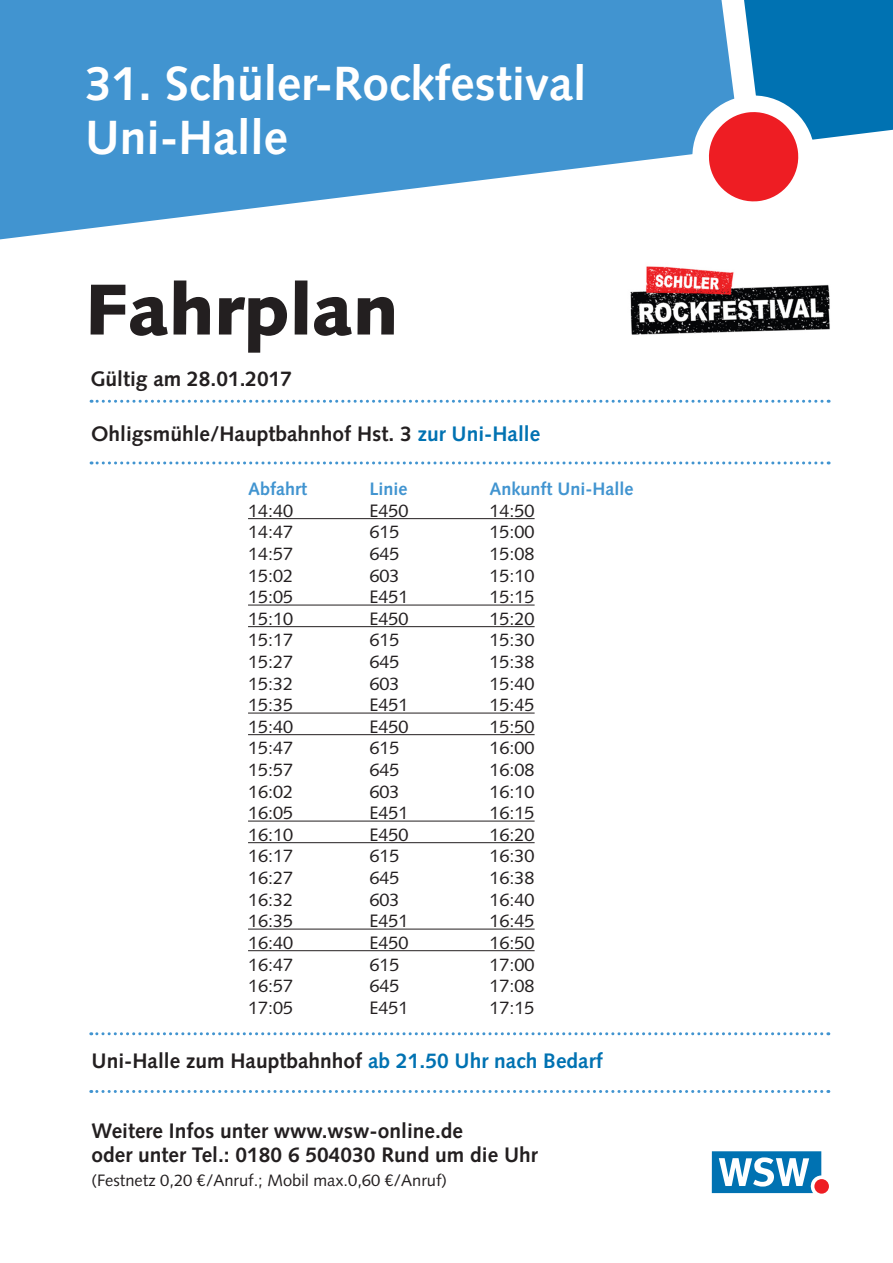
<style>
.page{position:relative;width:893px;height:1263px;background:#fff}
.page>*{position:absolute;margin:0;border:0;box-sizing:border-box;transform-origin:0 0}
.t1{font:900 72px "Syntax";color:#231f20}
.t2{font:700 48px "Syntax";color:#fff}
.t3{font:700 21px/24px "Syntax";color:#231f20}
.t4{font:18px "Syntax";color:#231f20}
.t5{font:700 18px "Syntax";color:#4194d0}
.t6{font:16.5px "Syntax";color:#231f20}
.s1{color:#0072b2}
</style>
<div class="page">
<div style="left:814px;top:1179px;width:15px;height:14px;background:#ee1d23;border-radius:50%"></div>
<svg style="left:712px;top:1151px;width:109px;height:42px"></svg>
<svg style="left:0;top:0;width:689px;height:239px;fill:#4194d0"></svg>
<svg style="left:689px;top:0;width:204px;height:202px"></svg>
<svg style="left:91px;top:461px;width:738px;height:3px"></svg>
<svg style="left:91px;top:400px;width:738px;height:3px"></svg>
<svg style="left:91px;top:1032px;width:738px;height:3px"></svg>
<svg style="left:91px;top:1090px;width:738px;height:3px"></svg>
<hr style="left:248px;top:518px;width:287px;height:1px;background:#231f20">
<hr style="left:248px;top:605px;width:287px;height:1px;background:#231f20">
<hr style="left:248px;top:626px;width:287px;height:1px;background:#231f20">
<hr style="left:248px;top:713px;width:287px;height:1px;background:#231f20">
<hr style="left:248px;top:734px;width:287px;height:1px;background:#231f20">
<hr style="left:248px;top:821px;width:287px;height:1px;background:#231f20">
<hr style="left:248px;top:842px;width:287px;height:1px;background:#231f20">
<hr style="left:248px;top:929px;width:287px;height:1px;background:#231f20">
<hr style="left:248px;top:950px;width:287px;height:1px;background:#231f20">
<img style="left:630px;top:266px;width:200px;height:69px">
<p class="t2" style="left:85px;top:56px;width:503px">31. Schüler-Rockfestival</p>
<p class="t2" style="left:85px;top:110px;width:204px">Uni-Halle</p>
<p class="t1" style="left:85px;top:267px;width:315px">Fahrplan</p>
<p class="t3" style="left:90px;top:367px;width:203px">Gültig am 28.01.2017</p>
<p class="t3" style="left:91px;top:422px;width:451px">Ohligsmühle/Hauptbahnhof Hst. 3 <span class="s1">zur Uni-Halle</span></p>
<p class="t5" style="left:248px;top:479px;width:61px">Abfahrt</p>
<p class="t5" style="left:370px;top:479px;width:40px">Linie</p>
<p class="t5" style="left:490px;top:479px;width:146px">Ankunft Uni-Halle</p>
<p class="t4" style="left:248px;top:500px;width:47px">14:40</p>
<p class="t4" style="left:370px;top:500px;width:41px">E450</p>
<p class="t4" style="left:490px;top:500px;width:47px">14:50</p>
<p class="t4" style="left:248px;top:522px;width:47px">14:47</p>
<p class="t4" style="left:370px;top:522px;width:32px">615</p>
<p class="t4" style="left:490px;top:522px;width:47px">15:00</p>
<p class="t4" style="left:248px;top:543px;width:47px">14:57</p>
<p class="t4" style="left:370px;top:543px;width:32px">645</p>
<p class="t4" style="left:490px;top:543px;width:47px">15:08</p>
<p class="t4" style="left:248px;top:565px;width:47px">15:02</p>
<p class="t4" style="left:370px;top:565px;width:32px">603</p>
<p class="t4" style="left:490px;top:565px;width:47px">15:10</p>
<p class="t4" style="left:248px;top:586px;width:47px">15:05</p>
<p class="t4" style="left:370px;top:586px;width:41px">E451</p>
<p class="t4" style="left:490px;top:586px;width:47px">15:15</p>
<p class="t4" style="left:248px;top:608px;width:47px">15:10</p>
<p class="t4" style="left:370px;top:608px;width:41px">E450</p>
<p class="t4" style="left:490px;top:608px;width:47px">15:20</p>
<p class="t4" style="left:248px;top:630px;width:47px">15:17</p>
<p class="t4" style="left:370px;top:630px;width:32px">615</p>
<p class="t4" style="left:490px;top:630px;width:47px">15:30</p>
<p class="t4" style="left:248px;top:651px;width:47px">15:27</p>
<p class="t4" style="left:370px;top:651px;width:32px">645</p>
<p class="t4" style="left:490px;top:651px;width:47px">15:38</p>
<p class="t4" style="left:248px;top:673px;width:47px">15:32</p>
<p class="t4" style="left:370px;top:673px;width:32px">603</p>
<p class="t4" style="left:490px;top:673px;width:47px">15:40</p>
<p class="t4" style="left:248px;top:694px;width:47px">15:35</p>
<p class="t4" style="left:370px;top:694px;width:41px">E451</p>
<p class="t4" style="left:490px;top:694px;width:47px">15:45</p>
<p class="t4" style="left:248px;top:716px;width:47px">15:40</p>
<p class="t4" style="left:370px;top:716px;width:41px">E450</p>
<p class="t4" style="left:490px;top:716px;width:47px">15:50</p>
<p class="t4" style="left:248px;top:738px;width:47px">15:47</p>
<p class="t4" style="left:370px;top:738px;width:32px">615</p>
<p class="t4" style="left:490px;top:738px;width:47px">16:00</p>
<p class="t4" style="left:248px;top:759px;width:47px">15:57</p>
<p class="t4" style="left:370px;top:759px;width:32px">645</p>
<p class="t4" style="left:490px;top:759px;width:47px">16:08</p>
<p class="t4" style="left:248px;top:781px;width:47px">16:02</p>
<p class="t4" style="left:370px;top:781px;width:32px">603</p>
<p class="t4" style="left:490px;top:781px;width:47px">16:10</p>
<p class="t4" style="left:248px;top:802px;width:47px">16:05</p>
<p class="t4" style="left:370px;top:802px;width:41px">E451</p>
<p class="t4" style="left:490px;top:802px;width:47px">16:15</p>
<p class="t4" style="left:248px;top:824px;width:47px">16:10</p>
<p class="t4" style="left:370px;top:824px;width:41px">E450</p>
<p class="t4" style="left:490px;top:824px;width:47px">16:20</p>
<p class="t4" style="left:248px;top:846px;width:47px">16:17</p>
<p class="t4" style="left:370px;top:846px;width:32px">615</p>
<p class="t4" style="left:490px;top:846px;width:47px">16:30</p>
<p class="t4" style="left:248px;top:867px;width:47px">16:27</p>
<p class="t4" style="left:370px;top:867px;width:32px">645</p>
<p class="t4" style="left:490px;top:867px;width:47px">16:38</p>
<p class="t4" style="left:248px;top:889px;width:47px">16:32</p>
<p class="t4" style="left:370px;top:889px;width:32px">603</p>
<p class="t4" style="left:490px;top:889px;width:47px">16:40</p>
<p class="t4" style="left:248px;top:910px;width:47px">16:35</p>
<p class="t4" style="left:370px;top:910px;width:41px">E451</p>
<p class="t4" style="left:490px;top:910px;width:47px">16:45</p>
<p class="t4" style="left:248px;top:932px;width:47px">16:40</p>
<p class="t4" style="left:370px;top:932px;width:41px">E450</p>
<p class="t4" style="left:490px;top:932px;width:47px">16:50</p>
<p class="t4" style="left:248px;top:954px;width:47px">16:47</p>
<p class="t4" style="left:370px;top:954px;width:32px">615</p>
<p class="t4" style="left:490px;top:954px;width:47px">17:00</p>
<p class="t4" style="left:248px;top:975px;width:47px">16:57</p>
<p class="t4" style="left:370px;top:975px;width:32px">645</p>
<p class="t4" style="left:490px;top:975px;width:47px">17:08</p>
<p class="t4" style="left:248px;top:997px;width:47px">17:05</p>
<p class="t4" style="left:370px;top:997px;width:41px">E451</p>
<p class="t4" style="left:490px;top:997px;width:47px">17:15</p>
<p class="t3" style="left:92px;top:1049px;width:513px">Uni-Halle zum Hauptbahnhof <span class="s1">ab 21.50 Uhr nach Bedarf</span></p>
<p class="t3" style="left:92px;top:1119px;width:448px">Weitere Infos unter www.wsw-online.de<br>oder unter Tel.: 0180 6 504030 Rund um die Uhr</p>
<p class="t6" style="left:92px;top:1171px;width:357px">(Festnetz 0,20 €/Anruf.; Mobil max.0,60 €/Anruf)</p>
</div>
